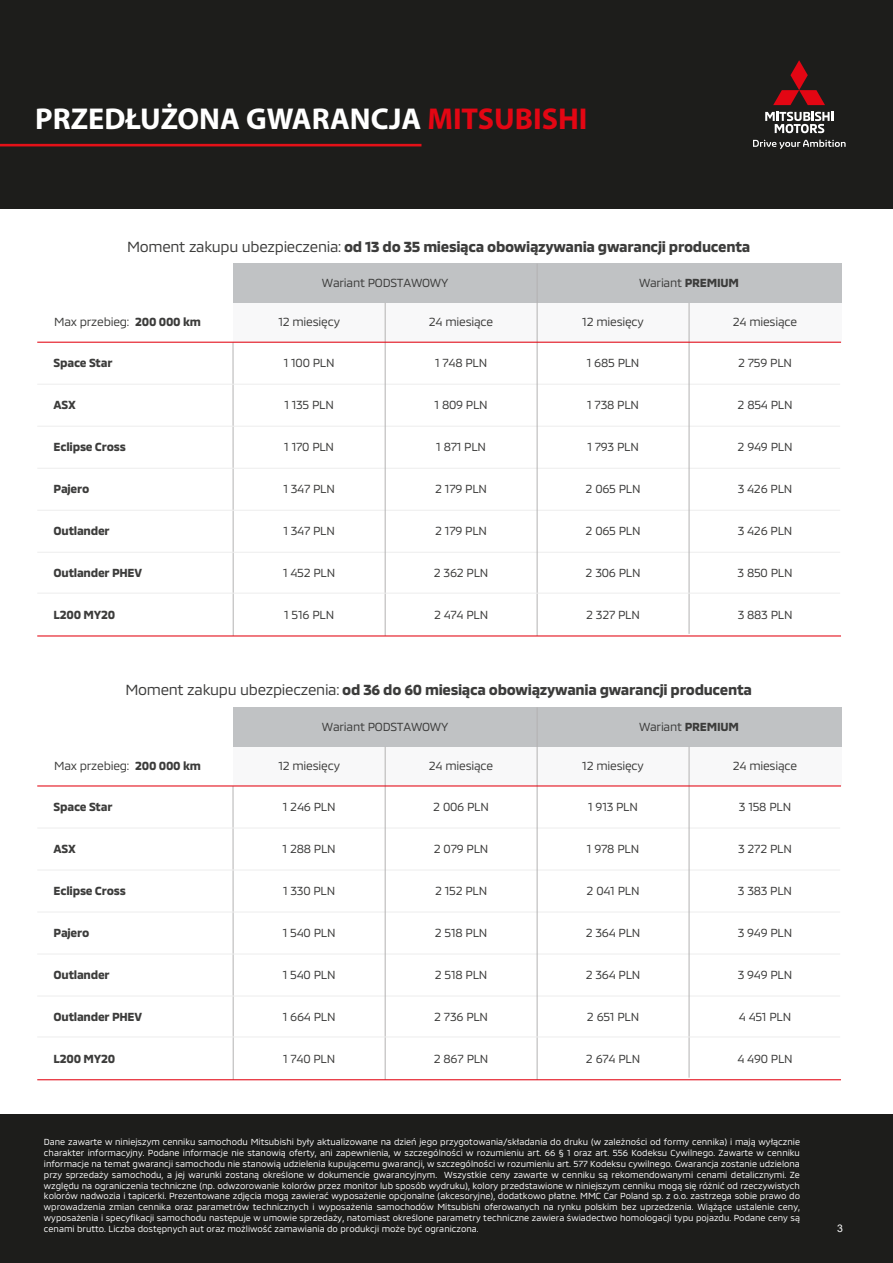
<style>
.page{position:relative;width:893px;height:1263px;background:#fff}
.page>*{position:absolute;margin:0;border:0;box-sizing:border-box;transform-origin:0 0}
.t1{font:700 30.3px "Myriad Pro";color:#fff}
.t2{font:700 15px "MMC";letter-spacing:-.02em;color:#3c3c3b}
.t3{font:12px "MMC";letter-spacing:-.02em;color:#3c3c3b}
.t4{font:700 12px "MMC";letter-spacing:-.02em;color:#3c3c3b}
.t5{font:10.5px "Arial";color:#fff}
.t6{font:9px/10.8px "MMC";color:#fff;text-align:justify}
.s1{color:#e30613}
.s2{font-weight:400}
.s3{font-weight:700}
</style>
<div class="page">
<div style="left:0;top:0;width:893px;height:208px;background:#1d1d1b"></div>
<div style="left:0;top:1114px;width:893px;height:149px;background:#1d1d1b"></div>
<svg style="left:765px;top:112px;width:68px;height:21px"></svg>
<svg style="left:773px;top:60px;width:52px;height:45px"></svg>
<svg style="left:753px;top:140px;width:93px;height:9px"></svg>
<hr style="left:0;top:144px;width:421px;height:2px;background:#e31118">
<div style="left:233px;top:303px;width:608px;height:39px;background:#f8f8f9"></div>
<hr style="left:233px;top:342px;width:1px;height:294px;background:#b3b2b2">
<div style="left:233px;top:264px;width:608px;height:39px;background:#c0c2c4"></div>
<hr style="left:37px;top:384px;width:803px;height:1px;background:#ededed">
<hr style="left:37px;top:426px;width:803px;height:1px;background:#ededed">
<hr style="left:37px;top:468px;width:803px;height:1px;background:#ededed">
<hr style="left:37px;top:510px;width:803px;height:1px;background:#ededed">
<hr style="left:37px;top:552px;width:803px;height:1px;background:#ededed">
<hr style="left:385px;top:303px;width:1px;height:333px;background:#b3b2b2">
<hr style="left:537px;top:264px;width:1px;height:372px;background:#b3b2b2">
<hr style="left:689px;top:303px;width:1px;height:331px;background:#b3b2b2">
<hr style="left:37px;top:342px;width:804px;height:1px;background:#e30613">
<hr style="left:37px;top:593px;width:803px;height:1px;background:#ededed">
<hr style="left:37px;top:635px;width:804px;height:1px;background:#e30613">
<div style="left:233px;top:747px;width:608px;height:39px;background:#f8f8f9"></div>
<hr style="left:233px;top:786px;width:1px;height:294px;background:#b3b2b2">
<div style="left:233px;top:707px;width:608px;height:40px;background:#c0c2c4"></div>
<hr style="left:37px;top:828px;width:803px;height:1px;background:#ededed">
<hr style="left:37px;top:870px;width:803px;height:1px;background:#ededed">
<hr style="left:37px;top:912px;width:803px;height:1px;background:#ededed">
<hr style="left:37px;top:954px;width:803px;height:1px;background:#ededed">
<hr style="left:37px;top:996px;width:803px;height:1px;background:#ededed">
<hr style="left:385px;top:747px;width:1px;height:333px;background:#b3b2b2">
<hr style="left:537px;top:707px;width:1px;height:373px;background:#b3b2b2">
<hr style="left:689px;top:747px;width:1px;height:330px;background:#b3b2b2">
<hr style="left:37px;top:785px;width:804px;height:1px;background:#e30613">
<hr style="left:37px;top:1037px;width:803px;height:1px;background:#ededed">
<hr style="left:37px;top:1079px;width:804px;height:1px;background:#e30613">
<h1 class="t1" style="left:35px;top:99px;width:554px">PRZEDŁUŻONA GWARANCJA <span class="s1">MITSUBISHI</span></h1>
<h2 class="t2" style="left:127px;top:234px;width:625px"><span class="s2">Moment zakupu ubezpieczenia:</span> od 13 do 35 miesiąca obowiązywania gwarancji producenta</h2>
<h3 class="t3" style="left:54px;top:312px;width:148px">Max przebieg: <span class="s3">200 000 km</span></h3>
<h3 class="t4" style="left:54px;top:354px;width:60px">Space Star</h3>
<h3 class="t4" style="left:54px;top:396px;width:24px">ASX</h3>
<h3 class="t4" style="left:54px;top:438px;width:74px">Eclipse Cross</h3>
<h3 class="t4" style="left:54px;top:480px;width:37px">Pajero</h3>
<h3 class="t4" style="left:54px;top:522px;width:58px">Outlander</h3>
<h3 class="t4" style="left:54px;top:564px;width:90px">Outlander PHEV</h3>
<h3 class="t4" style="left:54px;top:606px;width:63px">L200 MY20</h3>
<h3 class="t3" style="left:322px;top:273px;width:128px">Wariant PODSTAWOWY</h3>
<h3 class="t3" style="left:639px;top:273px;width:102px">Wariant <span class="s3">PREMIUM</span></h3>
<h3 class="t3" style="left:429px;top:312px;width:66px">24 miesiące</h3>
<h3 class="t3" style="left:582px;top:312px;width:63px">12 miesięcy</h3>
<h3 class="t3" style="left:733px;top:312px;width:66px">24 miesiące</h3>
<h3 class="t3" style="left:435px;top:353px;width:54px">1 748 PLN</h3>
<h3 class="t3" style="left:435px;top:395px;width:55px">1 809 PLN</h3>
<h3 class="t3" style="left:436px;top:437px;width:51px">1 871 PLN</h3>
<h3 class="t3" style="left:435px;top:479px;width:53px">2 179 PLN</h3>
<h3 class="t3" style="left:435px;top:521px;width:53px">2 179 PLN</h3>
<h3 class="t3" style="left:434px;top:563px;width:56px">2 362 PLN</h3>
<h3 class="t3" style="left:434px;top:605px;width:56px">2 474 PLN</h3>
<h3 class="t3" style="left:278px;top:312px;width:63px">12 miesięcy</h3>
<h3 class="t3" style="left:587px;top:353px;width:54px">1 685 PLN</h3>
<h3 class="t3" style="left:587px;top:395px;width:53px">1 738 PLN</h3>
<h3 class="t3" style="left:587px;top:437px;width:53px">1 793 PLN</h3>
<h3 class="t3" style="left:586px;top:479px;width:57px">2 065 PLN</h3>
<h3 class="t3" style="left:586px;top:521px;width:57px">2 065 PLN</h3>
<h3 class="t3" style="left:586px;top:563px;width:56px">2 306 PLN</h3>
<h3 class="t3" style="left:586px;top:605px;width:55px">2 327 PLN</h3>
<h3 class="t3" style="left:738px;top:353px;width:55px">2 759 PLN</h3>
<h3 class="t3" style="left:738px;top:395px;width:56px">2 854 PLN</h3>
<h3 class="t3" style="left:738px;top:437px;width:56px">2 949 PLN</h3>
<h3 class="t3" style="left:738px;top:479px;width:56px">3 426 PLN</h3>
<h3 class="t3" style="left:738px;top:521px;width:56px">3 426 PLN</h3>
<h3 class="t3" style="left:738px;top:563px;width:56px">3 850 PLN</h3>
<h3 class="t3" style="left:738px;top:605px;width:56px">3 883 PLN</h3>
<h3 class="t3" style="left:284px;top:353px;width:52px">1 100 PLN</h3>
<h3 class="t3" style="left:284px;top:395px;width:51px">1 135 PLN</h3>
<h3 class="t3" style="left:284px;top:437px;width:51px">1 170 PLN</h3>
<h3 class="t3" style="left:283px;top:479px;width:53px">1 347 PLN</h3>
<h3 class="t3" style="left:283px;top:521px;width:53px">1 347 PLN</h3>
<h3 class="t3" style="left:283px;top:563px;width:54px">1 452 PLN</h3>
<h3 class="t3" style="left:284px;top:605px;width:52px">1 516 PLN</h3>
<h2 class="t2" style="left:125px;top:678px;width:628px"><span class="s2">Moment zakupu ubezpieczenia:</span> od 36 do 60 miesiąca obowiązywania gwarancji producenta</h2>
<h3 class="t3" style="left:54px;top:756px;width:148px">Max przebieg: <span class="s3">200 000 km</span></h3>
<h3 class="t4" style="left:54px;top:797px;width:60px">Space Star</h3>
<h3 class="t4" style="left:54px;top:839px;width:24px">ASX</h3>
<h3 class="t4" style="left:54px;top:881px;width:74px">Eclipse Cross</h3>
<h3 class="t4" style="left:54px;top:923px;width:37px">Pajero</h3>
<h3 class="t4" style="left:54px;top:965px;width:58px">Outlander</h3>
<h3 class="t4" style="left:54px;top:1007px;width:90px">Outlander PHEV</h3>
<h3 class="t4" style="left:54px;top:1049px;width:63px">L200 MY20</h3>
<h3 class="t3" style="left:322px;top:717px;width:128px">Wariant PODSTAWOWY</h3>
<h3 class="t3" style="left:639px;top:717px;width:102px">Wariant <span class="s3">PREMIUM</span></h3>
<h3 class="t3" style="left:429px;top:756px;width:66px">24 miesiące</h3>
<h3 class="t3" style="left:582px;top:756px;width:63px">12 miesięcy</h3>
<h3 class="t3" style="left:733px;top:756px;width:66px">24 miesiące</h3>
<h3 class="t3" style="left:433px;top:797px;width:57px">2 006 PLN</h3>
<h3 class="t3" style="left:434px;top:839px;width:56px">2 079 PLN</h3>
<h3 class="t3" style="left:435px;top:881px;width:54px">2 152 PLN</h3>
<h3 class="t3" style="left:435px;top:923px;width:54px">2 518 PLN</h3>
<h3 class="t3" style="left:435px;top:965px;width:54px">2 518 PLN</h3>
<h3 class="t3" style="left:434px;top:1007px;width:55px">2 736 PLN</h3>
<h3 class="t3" style="left:434px;top:1049px;width:56px">2 867 PLN</h3>
<h3 class="t3" style="left:278px;top:756px;width:63px">12 miesięcy</h3>
<h3 class="t3" style="left:588px;top:797px;width:51px">1 913 PLN</h3>
<h3 class="t3" style="left:587px;top:839px;width:54px">1 978 PLN</h3>
<h3 class="t3" style="left:587px;top:881px;width:54px">2 041 PLN</h3>
<h3 class="t3" style="left:586px;top:923px;width:56px">2 364 PLN</h3>
<h3 class="t3" style="left:586px;top:965px;width:56px">2 364 PLN</h3>
<h3 class="t3" style="left:587px;top:1007px;width:54px">2 651 PLN</h3>
<h3 class="t3" style="left:586px;top:1049px;width:56px">2 674 PLN</h3>
<h3 class="t3" style="left:739px;top:797px;width:54px">3 158 PLN</h3>
<h3 class="t3" style="left:738px;top:839px;width:55px">3 272 PLN</h3>
<h3 class="t3" style="left:738px;top:881px;width:56px">3 383 PLN</h3>
<h3 class="t3" style="left:738px;top:923px;width:56px">3 949 PLN</h3>
<h3 class="t3" style="left:738px;top:965px;width:56px">3 949 PLN</h3>
<h3 class="t3" style="left:739px;top:1007px;width:54px">4 451 PLN</h3>
<h3 class="t3" style="left:737px;top:1049px;width:57px">4 490 PLN</h3>
<h3 class="t3" style="left:283px;top:797px;width:54px">1 246 PLN</h3>
<h3 class="t3" style="left:283px;top:839px;width:55px">1 288 PLN</h3>
<h3 class="t3" style="left:283px;top:881px;width:54px">1 330 PLN</h3>
<h3 class="t3" style="left:283px;top:923px;width:54px">1 540 PLN</h3>
<h3 class="t3" style="left:283px;top:965px;width:54px">1 540 PLN</h3>
<h3 class="t3" style="left:283px;top:1007px;width:54px">1 664 PLN</h3>
<h3 class="t3" style="left:283px;top:1049px;width:54px">1 740 PLN</h3>
<p class="t6" style="left:44px;top:1136px;width:758px">Dane zawarte w niniejszym cenniku samochodu Mitsubishi były aktualizowane na dzień jego przygotowania/składania do druku (w zależności od formy cennika) i mają wyłącznie charakter informacyjny. Podane informacje nie stanowią oferty, ani zapewnienia, w szczególności w rozumieniu art. 66 § 1 oraz art. 556 Kodeksu Cywilnego. Zawarte w cenniku informacje na temat gwarancji samochodu nie stanowią udzielenia kupującemu gwarancji, w szczególności w rozumieniu art. 577 Kodeksu cywilnego. Gwarancja zostanie udzielona przy sprzedaży samochodu, a jej warunki zostaną określone w dokumencie gwarancyjnym. Wszystkie ceny zawarte w cenniku są rekomendowanymi cenami detalicznymi. Ze względu na ograniczenia techniczne (np. odwzorowanie kolorów przez monitor lub sposób wydruku), kolory przedstawione w niniejszym cenniku mogą się różnić od rzeczywistych kolorów nadwozia i tapicerki. Prezentowane zdjęcia mogą zawierać wyposażenie opcjonalne (akcesoryjne), dodatkowo płatne. MMC Car Poland sp. z o.o. zastrzega sobie prawo do wprowadzenia zmian cennika oraz parametrów technicznych i wyposażenia samochodów Mitsubishi oferowanych na rynku polskim bez uprzedzenia. Wiążące ustalenie ceny, wyposażenia i specyfikacji samochodu następuje w umowie sprzedaży, natomiast określone parametry techniczne zawiera świadectwo homologacji typu pojazdu. Podane ceny są cenami brutto. Liczba dostępnych aut oraz możliwość zamawiania do produkcji może być ograniczona.</p>
<p class="t5" style="left:837px;top:1220px;width:7px">3</p>
</div>
